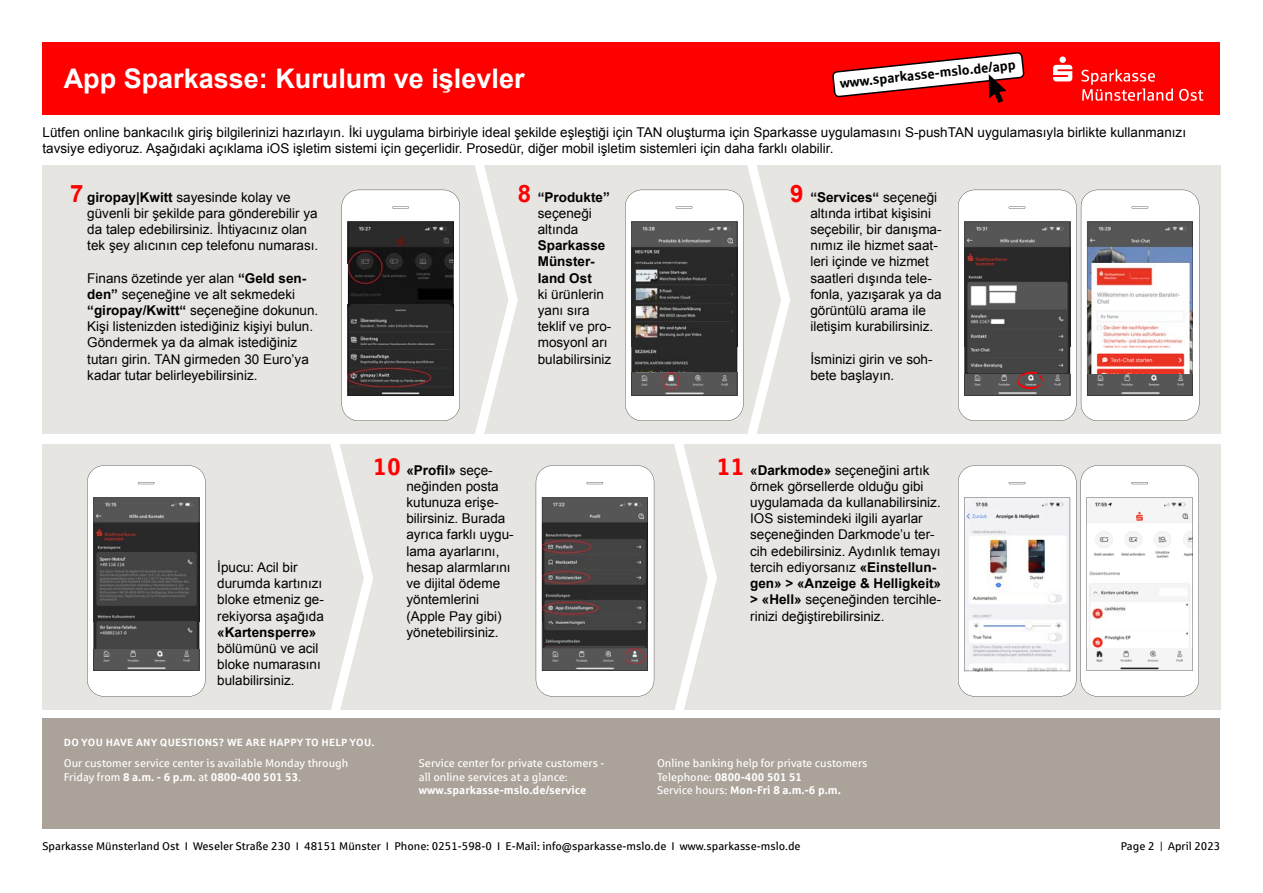
<style>
.page{position:relative;width:1263px;height:893px;background:#fff}
.page>*{position:absolute;margin:0;border:0;box-sizing:border-box;transform-origin:0 0}
.t1{font:700 27px "Arial";color:#fff}
.t2{font:13.5px/16.2px "Arial";color:#000}
.t3{font:700 13.5px/16.2px "Arial";color:#000}
.t4{font:700 13.5px "Sparkasse Rg";color:#000}
.t5{font:11.25px/13.5px "Sparkasse Rg";color:#fff}
.t6{font:11.25px "Sparkasse Rg";color:#000}
.t7{font:700 11.25px "Sparkasse Rg";color:#fff}
.t8{font:700 10.5px "Sparkasse Rg";letter-spacing:.025em;color:#fff}
.s1{font-weight:700;font-size:24px;color:#f00}
.s2{font-weight:700}
.s3{font-family:"Sparkasse Rg";font-weight:700;font-size:24px;color:#f00}
</style>
<div class="page">
<div style="left:43px;top:166px;width:1178px;height:544px;background:#e7e5e1"></div>
<div style="left:43px;top:43px;width:1177px;height:72px;background:#f00"></div>
<div style="left:28px;top:434px;width:1225px;height:9px;background:#fff"></div>
<svg style="left:474px;top:165px;width:44px;height:269px"></svg>
<svg style="left:330px;top:443px;width:43px;height:267px"></svg>
<svg style="left:87px;top:465px;width:119px;height:231px;background:#807f7f"></svg>
<svg style="left:958px;top:465px;width:241px;height:231px;background:#f0f0f0"></svg>
<svg style="left:342px;top:190px;width:118px;height:231px;background:#6d6b6b"></svg>
<svg style="left:958px;top:190px;width:241px;height:231px;background:#aaa2a2"></svg>
<svg style="left:536px;top:165px;width:254px;height:545px"></svg>
<svg style="left:1053px;top:57px;width:19px;height:24px"></svg>
<svg style="left:1081px;top:69px;width:92px;height:32px"></svg>
<svg style="left:1179px;top:89px;width:24px;height:12px"></svg>
<div style="left:43px;top:718px;width:1177px;height:111px;background:#aba399"></div>
<svg style="left:832px;top:52px;width:192px;height:51px"></svg>
<p class="t4" style="left:839px;top:74px;width:178px;rotate:-6deg">www.sparkasse-mslo.de/app</p>
<h1 class="t1" style="left:64px;top:61px;width:462px">App Sparkasse: Kurulum ve işlevler</h1>
<p class="t2" style="left:43px;top:124px;width:1145px">Lütfen online bankacılık giriş bilgilerinizi hazırlayın. İki uygulama birbiriyle ideal şekilde eşleştiği için TAN oluşturma için Sparkasse uygulamasını S-pushTAN uygulamasıyla birlikte kullanmanızı tavsiye ediyoruz. Aşağıdaki açıklama iOS işletim sistemi için geçerlidir. Prosedür, diğer mobil işletim sistemleri için daha farklı olabilir.</p>
<p class="t2" style="left:87px;top:189px;width:233px;text-indent:-17px"><span class="s1">7</span> <span class="s2">giropay|Kwitt</span> sayesinde kolay ve güvenli bir şekilde para gönderebilir ya da talep edebilirsiniz. İhtiyacınız olan tek şey alıcının cep telefonu numarası.</p>
<p class="t2" style="left:87px;top:270px;width:233px">Finans özetinde yer alan <span class="s2">“Geld sen&shy;den”</span> seçeneğine ve alt sekmedeki <span class="s2">“giropay/Kwitt“</span> seçeneğine dokunun.<br>Kişi listenizden istediğiniz kişiyi bulun.<br>Göndermek ya da almak istediğiniz tutarı girin. TAN girmeden 30 Euro’ya kadar tutar belirleyebilirsiniz.</p>
<p class="t2" style="left:217px;top:559px;width:108px">İpucu: Acil bir durumda kartınızı bloke etmeniz ge&shy;rekiyorsa aşağıda</p>
<p class="t3" style="left:217px;top:624px;width:101px">«Kartensperre»</p>
<p class="t2" style="left:217px;top:640px;width:105px">bölümünü ve acil bloke numarasını bulabilirsiniz.</p>
<p class="t2" style="left:538px;top:189px;width:74px;text-indent:-20px"><span class="s1">8</span> <span class="s2">“Produkte” </span>seçeneği altında</p>
<p class="t3" style="left:538px;top:238px;width:69px">Sparkasse<br>Münster&shy;land Ost</p>
<p class="t2" style="left:538px;top:286px;width:75px">ki ürünlerin yanı sıra teklif ve pro&shy;mosyonl arı bulabilirsiniz</p>
<p class="t2" style="left:810px;top:189px;width:133px;text-indent:-20px"><span class="s1">9</span> <span class="s2">“Services“</span> seçeneği altında irtibat kişisini seçebilir, bir danışma&shy;nımız ile hizmet saat&shy;leri içinde ve hizmet saatleri dışında tele&shy;fonla, yazışarak ya da görüntülü arama ile iletişim kurabilirsiniz.</p>
<p class="t2" style="left:810px;top:351px;width:124px">İsminizi girin ve soh&shy;bete başlayın.</p>
<p class="t2" style="left:406px;top:462px;width:109px;text-indent:-33px"><span class="s3">10</span> <span class="s2">«Profil»</span> seçe&shy;neğinden posta kutunuza erişe&shy;bilirsiniz. Burada ayrıca farklı uygu&shy;lama ayarlarını, hesap alarmlarını ve dijital ödeme yöntemlerini (Apple Pay gibi) yönetebilirsiniz.</p>
<p class="t2" style="left:750px;top:462px;width:192px;text-indent:-33px"><span class="s3">11</span> <span class="s2">«Darkmode»</span> seçeneğini artık örnek görsellerde olduğu gibi uygulamada da kullanabilirsiniz.<br>IOS sistemindeki ilgili ayarlar seçeneğinden Darkmode’u ter&shy;cih edebilirsiniz. Aydınlık temayı tercih ediyorsanız <span class="s2">«Einstellun&shy;gen» &gt; «Anzeige &amp; Helligkeit» &gt; «Hell»</span> seçeneğinden tercihle&shy;rinizi değiştirebilirsiniz.</p>
<p class="t8" style="left:64px;top:736px;width:312px">DO YOU HAVE ANY QUESTIONS? WE ARE HAPPY TO HELP YOU.</p>
<p class="t5" style="left:64px;top:756px;width:286px">Our customer service center is available Monday through<br>Friday from <span class="s2">8 a.m. - 6 p.m.</span> at <span class="s2">0800-400 501 53</span>.</p>
<p class="t5" style="left:419px;top:756px;width:187px">Service center for private customers - all online services at a glance:</p>
<p class="t7" style="left:419px;top:783px;width:169px">www.sparkasse-mslo.de/service</p>
<p class="t5" style="left:657px;top:756px;width:212px">Online banking help for private customers<br>Telephone: <span class="s2">0800-400 501 51<br></span>Service hours: <span class="s2">Mon-Fri 8 a.m.-6 p.m.</span></p>
<p class="t6" style="left:43px;top:840px;width:760px">Sparkasse Münsterland Ost I Weseler Straße 230 I 48151 Münster I Phone: 0251-598-0 I E-Mail: info@sparkasse-mslo.de I www.sparkasse-mslo.de</p>
<p class="t6" style="left:1121px;top:840px;width:101px">Page 2 | April 2023</p>
</div>
